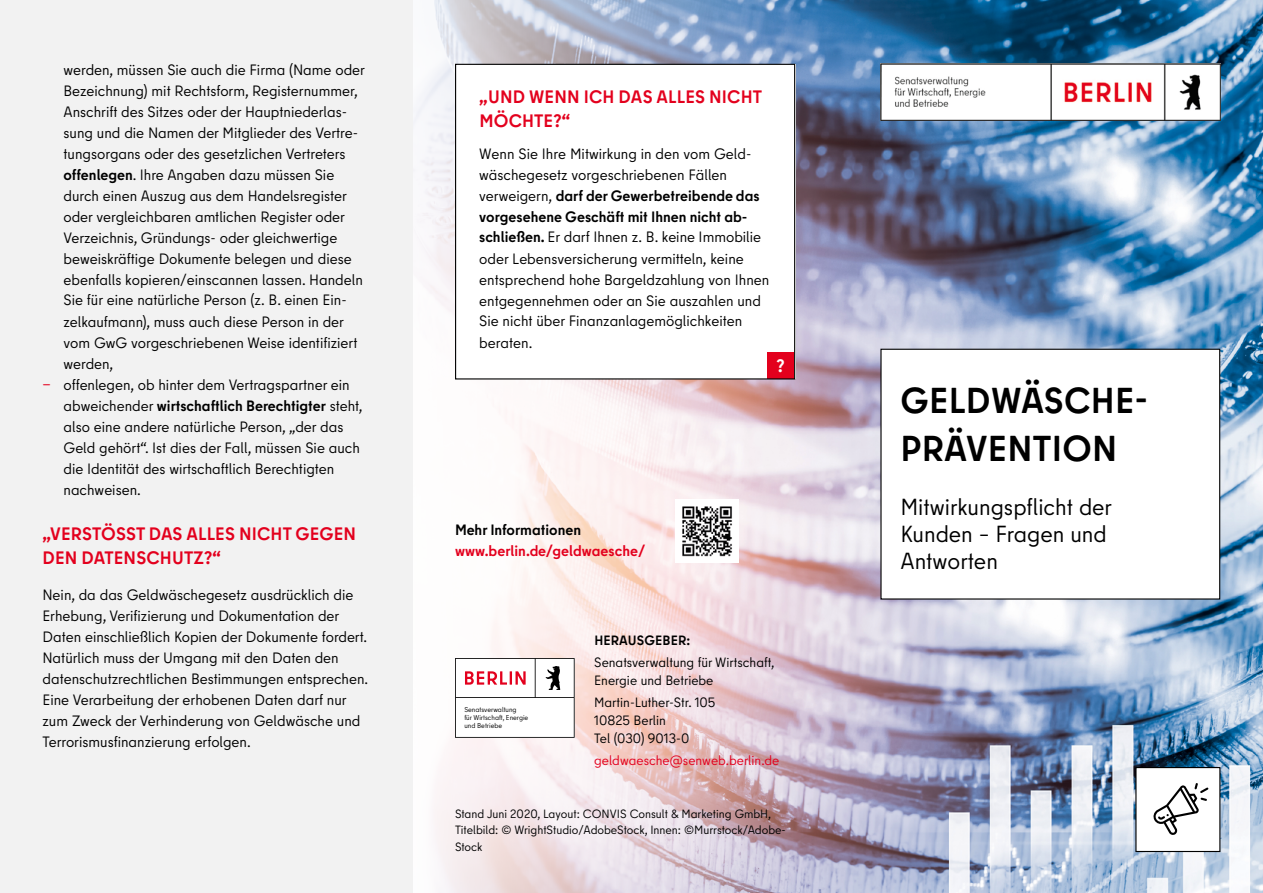
<style>
.page{position:relative;width:1263px;height:893px;background:#fff}
.page>*{position:absolute;margin:0;border:0;box-sizing:border-box;transform-origin:0 0}
.t1{font:700 36px/48px "Berlin Type";letter-spacing:.01em;color:#000}
.t2{font:23.25px/27px "Berlin Type";color:#000}
.t3{font:700 18px/24px "Berlin Type";letter-spacing:.01em;color:#e3001d}
.t4{font:700 18px "Berlin Type";color:#fff}
.t5{font:15px/21px "Berlin Type";color:#000}
.t6{font:700 15px "Berlin Type";color:#e3001d}
.t7{font:700 15px "Berlin Type";color:#000}
.t8{font:13.5px/18px "Berlin Type";color:#000}
.t9{font:13.5px "Berlin Type";color:#e3001d}
.t10{font:700 13.5px "Berlin Type";letter-spacing:.01em;color:#000}
.t11{font:12px/16.5px "Berlin Type";color:#000}
.t12{font:7.05px/7.8px "Berlin Type BETA";color:#000}
.s1{font-weight:700}
.s2{color:#e3001d}
</style>
<div class="page">
<img style="left:412px;top:0;width:851px;height:893px">
<div style="left:0;top:0;width:412px;height:893px;background:#f2f2f2"></div>
<div style="left:881px;top:349px;width:339px;height:250px;background:#fff"></div>
<div style="left:880px;top:349px;width:340px;height:251px;border:1px solid #000"></div>
<img style="left:880px;top:64px;width:340px;height:57px">
<svg style="left:455px;top:658px;width:120px;height:80px"></svg>
<div style="left:1136px;top:768px;width:84px;height:83px;background:#fff"></div>
<div style="left:1135px;top:767px;width:85px;height:85px;border:1px solid #000"></div>
<svg style="left:1153px;top:783px;width:55px;height:52px"></svg>
<img style="left:676px;top:500px;width:63px;height:63px">
<div style="left:455px;top:64px;width:340px;height:314px;background:#fff"></div>
<div style="left:767px;top:352px;width:27px;height:27px;background:#e3001d"></div>
<div style="left:455px;top:64px;width:340px;height:315px;border:1px solid #000"></div>
<p class="t5" style="left:64px;top:59px;width:303px">werden, müssen Sie auch die Firma (Name oder Bezeichnung) mit Rechtsform, Registernummer, Anschrift des Sitzes oder der Hauptniederlas&shy;sung und die Namen der Mitglieder des Vertre&shy;tungsorgans oder des gesetzlichen Vertreters <span class="s1">offenlegen</span>. Ihre Angaben dazu müssen Sie durch einen Auszug aus dem Handelsregister oder vergleichbaren amtlichen Register oder Verzeichnis, Gründungs- oder gleichwertige beweiskräftige Dokumente belegen und diese ebenfalls kopieren/einscannen lassen. Handeln Sie für eine natürliche Person (z. B. einen Ein-</p>
<p class="t5" style="left:64px;top:311px;width:295px">zelkaufmann), muss auch diese Person in der vom GwG vorgeschriebenen Weise identifiziert werden,</p>
<p class="t5" style="left:64px;top:374px;width:301px;text-indent:-21px"><span class="s2">−</span> offenlegen, ob hinter dem Vertragspartner ein abweichender <span class="s1">wirtschaftlich Berechtigter</span> steht, also eine andere natürliche Person, „der das Geld gehört“. Ist dies der Fall, müssen Sie auch die Identität des wirtschaftlich Berechtigten nachweisen.</p>
<h1 class="t3" style="left:43px;top:522px;width:315px">„VERSTÖSST DAS ALLES NICHT GEGEN<br>DEN DATENSCHUTZ?“</h1>
<p class="t5" style="left:43px;top:584px;width:327px">Nein, da das Geldwäschegesetz ausdrücklich die Erhebung, Verifizierung und Dokumentation der Daten einschließlich Kopien der Dokumente fordert.<br>Natürlich muss der Umgang mit den Daten den datenschutzrechtlichen Bestimmungen entsprechen.<br>Eine Verarbeitung der erhobenen Daten darf nur zum Zweck der Verhinderung von Geldwäsche und Terrorismusfinanzierung erfolgen.</p>
<p class="t3" style="left:479px;top:85px;width:284px">„UND WENN ICH DAS ALLES NICHT<br>MÖCHTE?“</p>
<p class="t5" style="left:479px;top:144px;width:284px">Wenn Sie Ihre Mitwirkung in den vom Geld&shy;wäschegesetz vorgeschriebenen Fällen verweigern, <span class="s1">darf der Gewerbetreibende das vorgesehene Geschäft mit Ihnen nicht ab&shy;schließen.</span> Er darf Ihnen z. B. keine Immobilie</p>
<p class="t5" style="left:479px;top:249px;width:292px">oder Lebensversicherung vermitteln, keine entsprechend hohe Bargeldzahlung von Ihnen entgegennehmen oder an Sie auszahlen und Sie nicht über Finanzanlagemöglichkeiten</p>
<p class="t5" style="left:479px;top:333px;width:55px">beraten.</p>
<p class="t4" style="left:776px;top:354px;width:10px">?</p>
<p class="t7" style="left:455px;top:520px;width:128px">Mehr Informationen</p>
<p class="t6" style="left:455px;top:541px;width:192px">www.berlin.de/geldwaesche/</p>
<p class="t12" style="left:464px;top:706px;width:65px">Senatsverwaltung<br>für Wirtschaft, Energie und Betriebe</p>
<p class="t10" style="left:594px;top:631px;width:97px">HERAUSGEBER:</p>
<p class="t8" style="left:594px;top:653px;width:182px">Senatsverwaltung für Wirtschaft,<br>Energie und Betriebe</p>
<p class="t8" style="left:594px;top:693px;width:123px">Martin-Luther-Str. 105</p>
<p class="t8" style="left:594px;top:711px;width:73px">10825 Berlin</p>
<p class="t8" style="left:594px;top:729px;width:97px">Tel (030) 9013-0</p>
<p class="t9" style="left:594px;top:752px;width:186px">geldwaesche@senweb.berlin.de</p>
<p class="t11" style="left:455px;top:805px;width:332px">Stand Juni 2020, Layout: CONVIS Consult &amp; Marketing GmbH,<br>Titelbild: © WrightStudio/AdobeStock, Innen: ©Murrstock/Adobe-<br>Stock</p>
<h1 class="t1" style="left:901px;top:377px;width:249px">GELDWÄSCHE-<br>PRÄVENTION</h1>
<h2 class="t2" style="left:900px;top:494px;width:213px">Mitwirkungspflicht der<br>Kunden – Fragen und<br>Antworten</h2>
</div>
